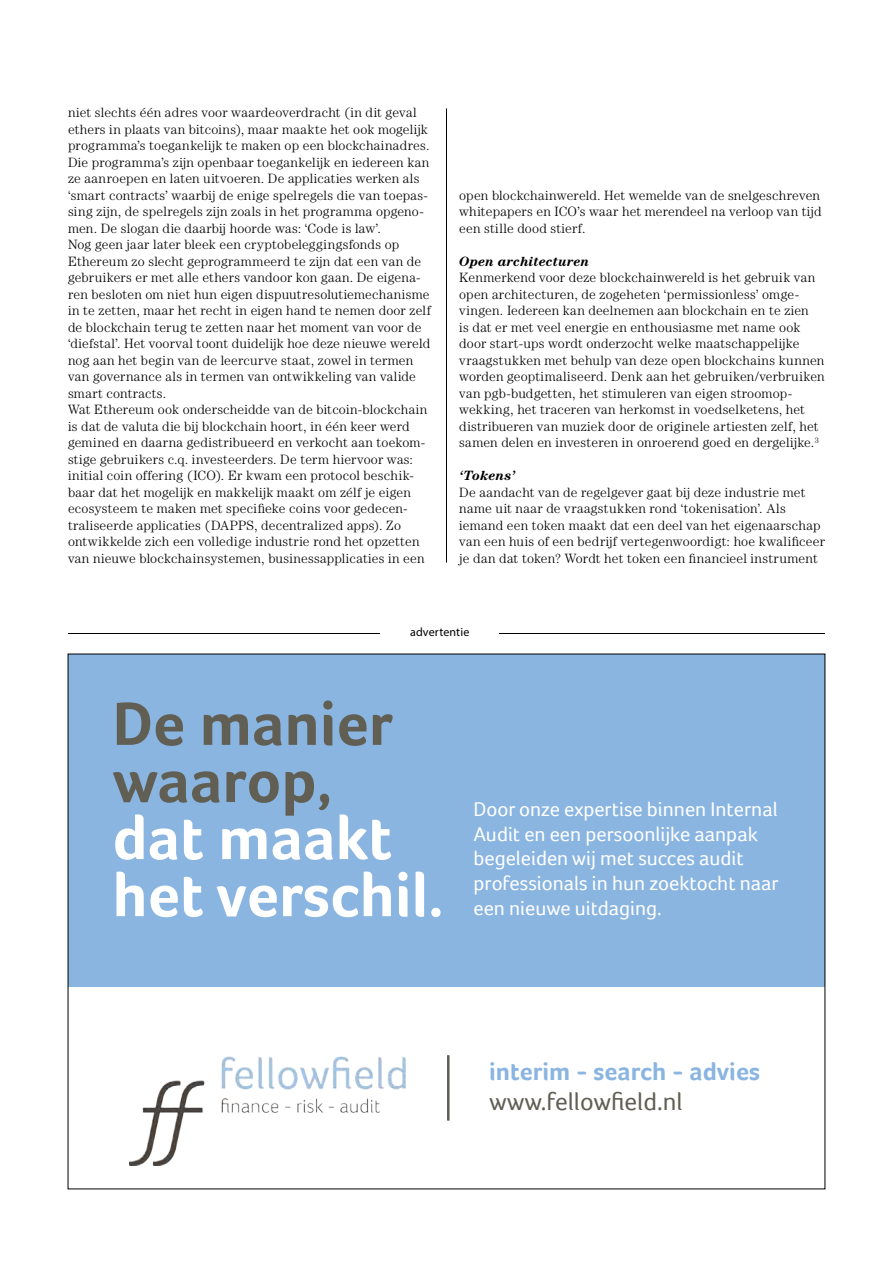
<style>
.page{position:relative;width:893px;height:1263px;background:#fff}
.page>*{position:absolute;margin:0;border:0;box-sizing:border-box;transform-origin:0 0}
.t1{font:700 62.85px/57.2px "Foco";color:#fff}
.t2{font:700 62.85px/57.2px "Foco";color:#615f54}
.t3{font:700 25.5px "Foco";color:#8ab5e1}
.t4{font:25.5px "Foco";color:#615f54}
.t5{font:20.55px/24.6px "Foco";color:#fff}
.t6{font:300 13.5px/16.5px "Century LT";letter-spacing:.015em;color:#000}
.t7{font:italic 700 13.5px "Century LT";letter-spacing:.01em;color:#000}
.t8{font:12px "Myriad Pro";letter-spacing:.015em;color:#000}
</style>
<div class="page">
<hr style="left:446px;top:108px;width:1px;height:455px;background:#000">
<hr style="left:68px;top:633px;width:757px;height:1px;background:#000">
<div style="left:381px;top:627px;width:118px;height:18px;background:#fff"></div>
<div style="left:68px;top:654px;width:757px;height:333px;background:#8ab5e1"></div>
<hr style="left:447px;top:1055px;width:3px;height:66px;background:#615f54">
<img style="left:130px;top:1056px;width:276px;height:109px">
<p class="t6" style="left:68px;top:104px;width:364px">niet slechts één adres voor waardeoverdracht (in dit geval ethers in plaats van bitcoins), maar maakte het ook mogelijk programma’s toegankelijk te maken op een blockchainadres.<br>Die programma’s zijn openbaar toegankelijk en iedereen kan ze aanroepen en laten uitvoeren. De applicaties werken als ‘smart contracts’ waarbij de enige spelregels die van toepas&shy;sing zijn, de spelregels zijn zoals in het programma opgeno&shy;men. De slogan die daarbij hoorde was: ‘Code is law’.<br>Nog geen jaar later bleek een cryptobeleggingsfonds op Ethereum zo slecht geprogrammeerd te zijn dat een van de gebruikers er met alle ethers vandoor kon gaan. De eigena&shy;ren besloten om niet hun eigen dispuutresolutiemechanisme in te zetten, maar het recht in eigen hand te nemen door zelf de blockchain terug te zetten naar het moment van voor de ‘diefstal’. Het voorval toont duidelijk hoe deze nieuwe wereld nog aan het begin van de leercurve staat, zowel in termen van governance als in termen van ontwikkeling van valide smart contracts.<br>Wat Ethereum ook onderscheidde van de bitcoin-blockchain is dat de valuta die bij blockchain hoort, in één keer werd gemined en daarna gedistribueerd en verkocht aan toekom&shy;stige gebruikers c.q. investeerders. De term hiervoor was: initial coin offering (ICO). Er kwam een protocol beschik&shy;baar dat het mogelijk en makkelijk maakt om zélf je eigen ecosysteem te maken met specifieke coins voor gedecen&shy;traliseerde applicaties (DAPPS, decentralized apps). Zo ontwikkelde zich een volledige industrie rond het opzetten van nieuwe blockchainsystemen, businessapplicaties in een</p>
<p class="t6" style="left:459px;top:186px;width:364px;text-align:justify">open blockchainwereld. Het wemelde van de snelgeschreven whitepapers en ICO’s waar het merendeel na verloop van tijd een stille dood stierf.</p>
<p class="t7" style="left:459px;top:253px;width:132px">Open architecturen</p>
<p class="t6" style="left:459px;top:269px;width:367px">Kenmerkend voor deze blockchainwereld is het gebruik van open architecturen, de zogeheten ‘permissionless’ omge&shy;vingen. Iedereen kan deelnemen aan blockchain en te zien<br>is dat er met veel energie en enthousiasme met name ook door start-ups wordt onderzocht welke maatschappelijke vraagstukken met behulp van deze open blockchains kunnen worden geoptimaliseerd. Denk aan het gebruiken/verbruiken van pgb-budgetten, het stimuleren van eigen stroomop&shy;wekking, het traceren van herkomst in voedselketens, het distribueren van muziek door de originele artiesten zelf, het samen delen en investeren in onroerend goed en dergelijke.<sup>3</sup></p>
<p class="t7" style="left:459px;top:468px;width:58px">‘Tokens’</p>
<p class="t6" style="left:459px;top:483px;width:367px">De aandacht van de regelgever gaat bij deze industrie met name uit naar de vraagstukken rond ‘tokenisation’. Als iemand een token maakt dat een deel van het eigenaarschap van een huis of een bedrijf vertegenwoordigt: hoe kwalificeer je dan dat token? Wordt het token een financieel instrument</p>
<p class="t8" style="left:410px;top:625px;width:61px">advertentie</p>
<h1 class="t2" style="left:112px;top:694px;width:282px">De manier waarop,</h1>
<h1 class="t1" style="left:112px;top:809px;width:333px">dat maakt het verschil.</h1>
<h3 class="t5" style="left:473px;top:797px;width:307px">Door onze expertise binnen Internal<br>Audit en een persoonlijke aanpak begeleiden wij met succes audit professionals in hun zoektocht naar een nieuwe uitdaging.</h3>
<h2 class="t3" style="left:489px;top:1056px;width:272px">interim - search - advies</h2>
<h2 class="t4" style="left:489px;top:1087px;width:195px">www.fellowfield.nl</h2>
</div>
